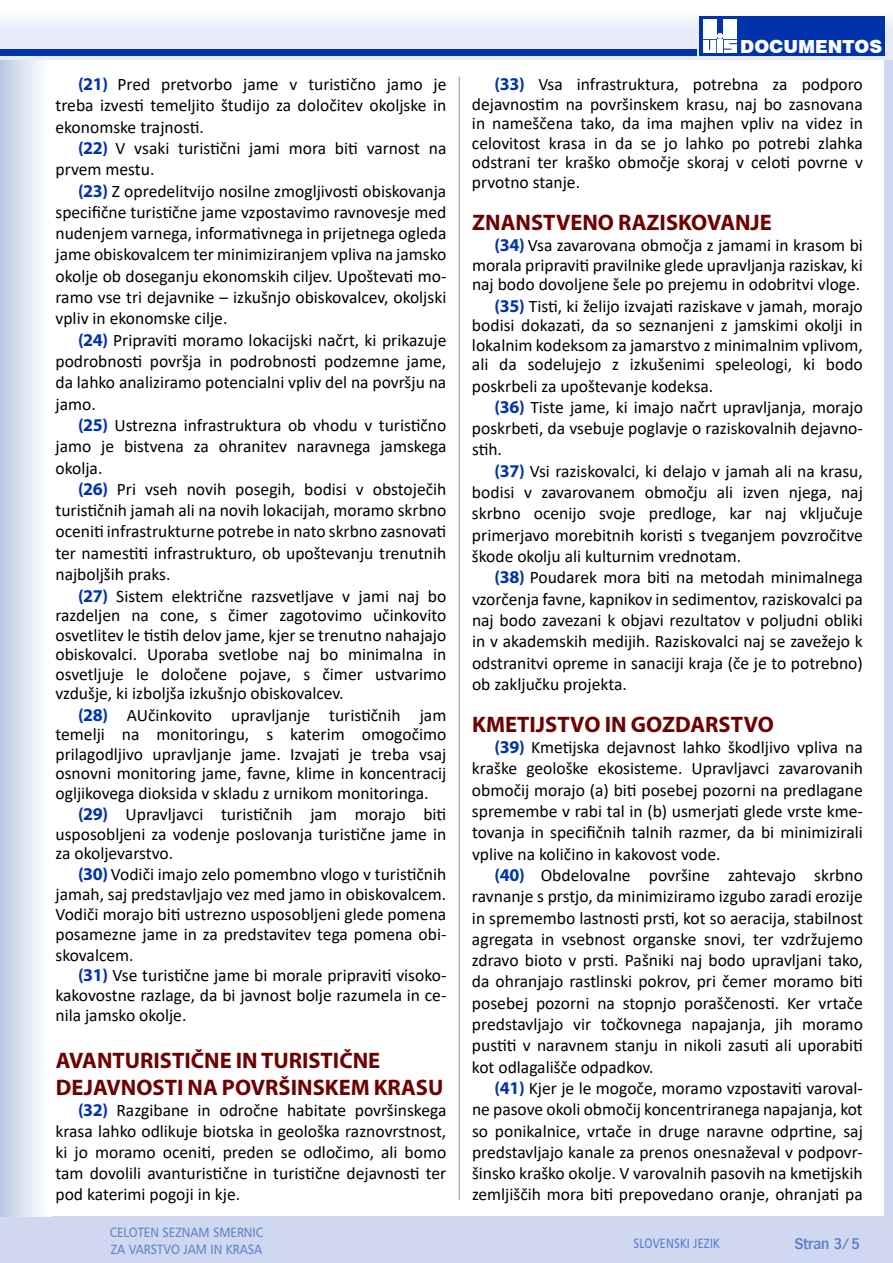
<style>
.page{position:relative;width:893px;height:1263px;background:#fff}
.page>*{position:absolute;margin:0;border:0;box-sizing:border-box;transform-origin:0 0}
.t1{font:700 22.5px/27px "Myriad Pro";color:#6e0000}
.t2{font:900 18px "Swiss 721 BT";color:#fff}
.t3{font:17.55px/21.3px "Calibri";color:#000;text-align:justify}
.t4{font:500 15px "Hamburg";color:#597ac7}
.t5{font:13.5px/16.2px "Humanist 777 BT Roman B";color:#6281ca;scale:.9 1}
.t6{font:13.5px "Humanist 777 BT Roman B";letter-spacing:.02em;color:#597ac7;scale:.82 1}
.s1{font-family:"Myriad Pro";font-weight:700;font-size:18px;color:#0033ab}
</style>
<div class="page">
<div style="left:0;top:1217px;width:893px;height:46px;background:#cfd8f0"></div>
<div style="left:0;top:59px;width:51px;height:1158px;background:linear-gradient(to right,#bacae3,#fff)"></div>
<div style="left:885px;top:59px;width:8px;height:1159px;background:#cfd8f0"></div>
<svg style="left:0;top:20px;width:893px;height:39px;background:#e8edf8"></svg>
<div style="left:0;top:49px;width:696px;height:7px;background:#0033ab"></div>
<div style="left:699px;top:16px;width:186px;height:40px;background:#0033ab"></div>
<div style="left:703px;top:19px;width:13px;height:20px;background:#fff"></div>
<svg style="left:703px;top:33px;width:34px;height:20px"></svg>
<div style="left:724px;top:19px;width:13px;height:20px;background:#fff"></div>
<hr style="left:459px;top:77px;width:1px;height:1123px;background:#9d9d9c">
<p class="t3" style="left:56px;top:73px;width:392px;text-indent:22px"><span class="s1">(21)</span> Pred pretvorbo jame v turistično jamo je treba izvesti temeljito študijo za določitev okoljske in ekonomske trajnosti.</p>
<p class="t3" style="left:55px;top:137px;width:392px;text-indent:23px"><span class="s1">(22)</span> V vsaki turistični jami mora biti varnost na prvem mestu.</p>
<p class="t3" style="left:55px;top:180px;width:392px;text-indent:23px"><span class="s1">(23)</span> Z opredelitvijo nosilne zmogljivosti obiskovanja specifične turistične jame vzpostavimo ravnovesje med nudenjem varnega, informativnega in prijetnega ogleda jame obiskovalcem ter minimiziranjem vpliva na jamsko okolje ob doseganju ekonomskih ciljev. Upoštevati mo&shy;ramo vse tri dejavnike – izkušnjo obiskovalcev, okoljski vpliv in ekonomske cilje.</p>
<p class="t3" style="left:55px;top:329px;width:392px;text-indent:23px"><span class="s1">(24)</span> Pripraviti moramo lokacijski načrt, ki prikazuje podrobnosti površja in podrobnosti podzemne jame, da lahko analiziramo potencialni vpliv del na površju na jamo.</p>
<p class="t3" style="left:55px;top:414px;width:392px;text-indent:23px"><span class="s1">(25)</span> Ustrezna infrastruktura ob vhodu v turistično jamo je bistvena za ohranitev naravnega jamskega okolja.</p>
<p class="t3" style="left:55px;top:478px;width:392px;text-indent:23px"><span class="s1">(26)</span> Pri vseh novih posegih, bodisi v obstoječih turističnih jamah ali na novih lokacijah, moramo skrbno oceniti infrastrukturne potrebe in nato skrbno zasnovati ter namestiti infrastrukturo, ob upoštevanju trenutnih najboljših praks.</p>
<p class="t3" style="left:55px;top:586px;width:392px;line-height:19.5px;text-indent:23px"><span class="s1">(27)</span> Sistem električne razsvetljave v jami naj bo razdeljen na cone, s čimer zagotovimo učinkovito osvetlitev le tistih delov jame, kjer se trenutno nahajajo obiskovalci. Uporaba svetlobe naj bo minimalna in osvetljuje le določene pojave, s čimer ustvarimo vzdušje, ki izboljša izkušnjo obiskovalcev.</p>
<p class="t3" style="left:55px;top:705px;width:392px;line-height:19.5px;text-indent:23px"><span class="s1">(28)</span> AUčinkovito upravljanje turističnih jam temelji na monitoringu, s katerim omogočimo prilagodljivo upravljanje jame. Izvajati je treba vsaj osnovni monitoring jame, favne, klime in koncentracij ogljikovega dioksida v skladu z urnikom monitoringa.</p>
<p class="t3" style="left:55px;top:804px;width:392px;line-height:19.5px;text-indent:23px"><span class="s1">(29)</span> Upravljavci turističnih jam morajo biti usposobljeni za vodenje poslovanja turistične jame in za okoljevarstvo.</p>
<p class="t3" style="left:56px;top:863px;width:392px;line-height:20.2px;text-indent:22px"><span class="s1">(30)</span> Vodiči imajo zelo pomembno vlogo v turističnih jamah, saj predstavljajo vez med jamo in obiskovalcem.<br>Vodiči morajo biti ustrezno usposobljeni glede pomena posamezne jame in za predstavitev tega pomena obi&shy;skovalcem.</p>
<p class="t3" style="left:56px;top:964px;width:392px;line-height:20.2px;text-indent:22px"><span class="s1">(31)</span> Vse turistične jame bi morale pripraviti visoko&shy;kakovostne razlage, da bi javnost bolje razumela in ce&shy;nila jamsko okolje.</p>
<p class="t1" style="left:56px;top:1046px;width:389px">AVANTURISTIČNE IN TURISTIČNE<br>DEJAVNOSTI NA POVRŠINSKEM KRASU</p>
<p class="t3" style="left:55px;top:1099px;width:392px;text-indent:23px"><span class="s1">(32)</span> Razgibane in odročne habitate površinskega krasa lahko odlikuje biotska in geološka raznovrstnost, ki jo moramo oceniti, preden se odločimo, ali bomo tam dovolili avanturistične in turistične dejavnosti ter pod katerimi pogoji in kje.</p>
<p class="t5" style="left:110px;top:1224px;width:172px">CELOTEN SEZNAM SMERNIC<br>ZA VARSTVO JAM IN KRASA</p>
<p class="t2" style="left:740px;top:36px;width:143px">DOCUMENTOS</p>
<p class="t3" style="left:472px;top:74px;width:392px;line-height:19.5px;text-indent:23px"><span class="s1">(33)</span> Vsa infrastruktura, potrebna za podporo dejavnostim na površinskem krasu, naj bo zasnovana in nameščena tako, da ima majhen vpliv na videz in celovitost krasa in da se jo lahko po potrebi zlahka odstrani ter kraško območje skoraj v celoti povrne v prvotno stanje.</p>
<p class="t1" style="left:472px;top:208px;width:301px">ZNANSTVENO RAZISKOVANJE</p>
<p class="t3" style="left:472px;top:235px;width:392px;line-height:19.5px;text-indent:23px"><span class="s1">(34)</span> Vsa zavarovana območja z jamami in krasom bi morala pripraviti pravilnike glede upravljanja raziskav, ki naj bodo dovoljene šele po prejemu in odobritvi vloge.</p>
<p class="t3" style="left:472px;top:296px;width:392px;line-height:19.5px;text-indent:23px"><span class="s1">(35)</span> Tisti, ki želijo izvajati raziskave v jamah, morajo bodisi dokazati, da so seznanjeni z jamskimi okolji in lokalnim kodeksom za jamarstvo z minimalnim vplivom, ali da sodelujejo z izkušenimi speleologi, ki bodo</p>
<p class="t3" style="left:472px;top:375px;width:243px">poskrbeli za upoštevanje kodeksa.</p>
<p class="t3" style="left:494px;top:396px;width:370px"><span class="s1">(36)</span> Tiste jame, ki imajo načrt upravljanja, morajo</p>
<p class="t3" style="left:472px;top:417px;width:392px">poskrbeti, da vsebuje poglavje o raziskovalnih dejavno-</p>
<p class="t3" style="left:472px;top:439px;width:32px">stih.</p>
<p class="t3" style="left:494px;top:460px;width:370px"><span class="s1">(37)</span> Vsi raziskovalci, ki delajo v jamah ali na krasu,</p>
<p class="t3" style="left:472px;top:481px;width:392px">bodisi v zavarovanem območju ali izven njega, naj</p>
<p class="t3" style="left:472px;top:502px;width:392px">skrbno ocenijo svoje predloge, kar naj vključuje</p>
<p class="t3" style="left:472px;top:524px;width:392px">primerjavo morebitnih koristi s tveganjem povzročitve</p>
<p class="t3" style="left:472px;top:545px;width:271px">škode okolju ali kulturnim vrednotam.</p>
<p class="t3" style="left:494px;top:566px;width:370px"><span class="s1">(38)</span> Poudarek mora biti na metodah minimalnega</p>
<p class="t3" style="left:472px;top:588px;width:392px">vzorčenja favne, kapnikov in sedimentov, raziskovalci pa</p>
<p class="t3" style="left:472px;top:609px;width:392px">naj bodo zavezani k objavi rezultatov v poljudni obliki</p>
<p class="t3" style="left:472px;top:630px;width:392px">in v akademskih medijih. Raziskovalci naj se zavežejo k</p>
<p class="t3" style="left:472px;top:652px;width:392px">odstranitvi opreme in sanaciji kraja (če je to potrebno)</p>
<p class="t3" style="left:472px;top:673px;width:156px">ob zaključku projekta.</p>
<p class="t1" style="left:472px;top:710px;width:303px">KMETIJSTVO IN GOZDARSTVO</p>
<p class="t3" style="left:472px;top:736px;width:392px;text-indent:23px"><span class="s1">(39)</span> Kmetijska dejavnost lahko škodljivo vpliva na kraške geološke ekosisteme. Upravljavci zavarovanih območij morajo (a) biti posebej pozorni na predlagane spremembe v rabi tal in (b) usmerjati glede vrste kme&shy;tovanja in specifičnih talnih razmer, da bi minimizirali vplive na količino in kakovost vode.</p>
<p class="t3" style="left:472px;top:864px;width:392px;text-indent:23px"><span class="s1">(40)</span> Obdelovalne površine zahtevajo skrbno ravnanje s prstjo, da minimiziramo izgubo zaradi erozije in spremembo lastnosti prsti, kot so aeracija, stabilnost agregata in vsebnost organske snovi, ter vzdržujemo zdravo bioto v prsti. Pašniki naj bodo upravljani tako, da ohranjajo rastlinski pokrov, pri čemer moramo biti posebej pozorni na stopnjo poraščenosti. Ker vrtače predstavljajo vir točkovnega napajanja, jih moramo pustiti v naravnem stanju in nikoli zasuti ali uporabiti kot odlagališče odpadkov.</p>
<p class="t3" style="left:472px;top:1077px;width:392px;text-indent:22px"><span class="s1">(41)</span> Kjer je le mogoče, moramo vzpostaviti varoval&shy;ne pasove okoli območij koncentriranega napajanja, kot so ponikalnice, vrtače in druge naravne odprtine, saj predstavljajo kanale za prenos onesnaževal v podpovr&shy;šinsko kraško okolje. V varovalnih pasovih na kmetijskih zemljiščih mora biti prepovedano oranje, ohranjati pa</p>
<p class="t6" style="left:633px;top:1235px;width:107px">SLOVENSKI JEZIK</p>
<p class="t4" style="left:795px;top:1233px;width:66px">Stran 3/5</p>
</div>
